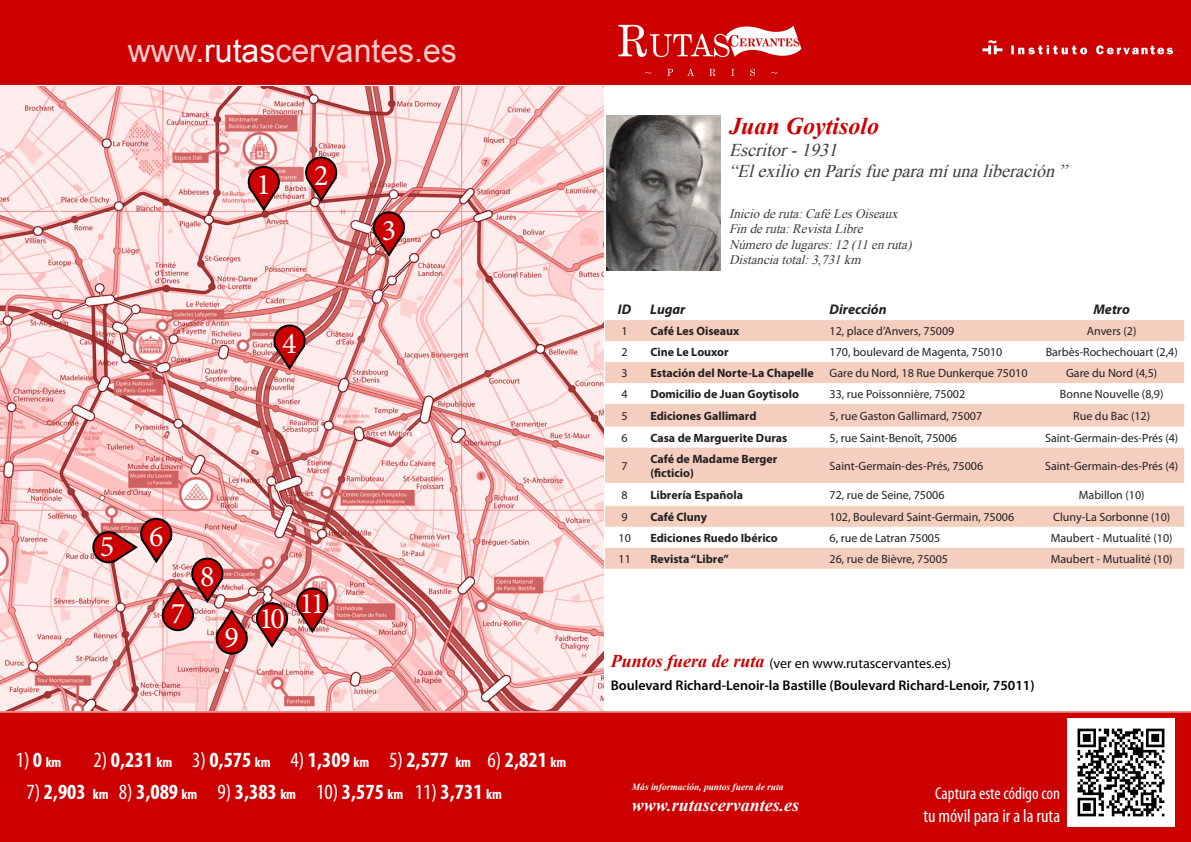
<style>
.page{position:relative;width:1191px;height:842px;background:#fff}
.page>*{position:absolute;margin:0;border:0;box-sizing:border-box;transform-origin:0 0}
.t1{font:32px "Arial";color:#fcc}
.t2{font:30px "Minion Pro";color:#fff}
.t3{font:italic 700 24px "Times New Roman";color:#c00}
.t4{font:700 condensed 21.7px "Myriad Pro";color:#fff}
.t5{font:condensed 21.7px "Myriad Pro";color:#fff}
.t6{font:condensed 18.7px "Myriad Pro";color:#fff}
.t7{font:italic 18px/21.6px "Times New Roman";color:#3e3e3f}
.t8{font:italic 700 18px "Times New Roman";color:#fff}
.t9{font:italic 700 18px "Times New Roman";color:#c00}
.t10{font:condensed 17.2px "Myriad Pro";color:#fff}
.t11{font:600 14px "Myriad Pro";color:#000}
.t12{font:14px "Myriad Pro";color:#000}
.t13{font:italic 700 14px "Myriad Pro";color:#231f20}
.t14{font:italic 13px/15.6px "Times New Roman";color:#3e3e3f}
.t15{font:12px "Myriad Pro";color:#231f20}
.t16{font:700 12px/14.4px "Myriad Pro";color:#231f20}
.t17{font:italic 700 9.4px "Times New Roman";color:#fff}
.s1{color:#fff}
.s2{font-weight:700}
.s3{font-weight:700;font-size:14.5px}
.s4{font-weight:400}
.s5{font-size:14.5px}
</style>
<div class="page">
<img style="left:0;top:86px;width:603px;height:625px">
<div style="left:0;top:0;width:1191px;height:85px;background:#c00"></div>
<div style="left:0;top:711px;width:1191px;height:131px;background:#c00"></div>
<img style="left:607px;top:12px;width:200px;height:69px">
<img style="left:979px;top:39px;width:200px;height:20px">
<svg style="left:247px;top:165px;width:34px;height:48px;background:#be5151"></svg>
<svg style="left:304px;top:155px;width:34px;height:49px;background:#bc5151"></svg>
<svg style="left:372px;top:210px;width:34px;height:49px;background:#bb4c4c"></svg>
<svg style="left:272px;top:323px;width:34px;height:49px;background:#bd4a4a"></svg>
<svg style="left:255px;top:601px;width:34px;height:49px;background:#c05958"></svg>
<svg style="left:295px;top:586px;width:34px;height:49px;background:#be4e4e"></svg>
<svg style="left:91px;top:517px;width:158px;height:139px;background:#df9c9c"></svg>
<img style="left:1067px;top:719px;width:108px;height:107px">
<svg style="left:605px;top:320px;width:579px;height:249px;fill:#f4cfc0"></svg>
<img style="left:607px;top:116px;width:113px;height:155px">
<h1 class="t1" style="left:128px;top:30px;width:330px">www.<span class="s1">rutas</span>cervantes.es</h1>
<h2 class="t2" style="left:257px;top:164px;width:16px">1</h2>
<h2 class="t2" style="left:314px;top:155px;width:16px">2</h2>
<h2 class="t2" style="left:282px;top:323px;width:16px">4</h2>
<h2 class="t2" style="left:382px;top:210px;width:16px">3</h2>
<h2 class="t2" style="left:100px;top:521px;width:65px">5 6</h2>
<h2 class="t2" style="left:171px;top:594px;width:16px">7</h2>
<h2 class="t2" style="left:200px;top:556px;width:16px">8</h2>
<h2 class="t2" style="left:224px;top:617px;width:16px">9</h2>
<h2 class="t2" style="left:259px;top:598px;width:27px">10</h2>
<h2 class="t2" style="left:300px;top:583px;width:27px">11</h2>
<h3 class="t3" style="left:729px;top:109px;width:152px">Juan Goytisolo</h3>
<h3 class="t7" style="left:729px;top:139px;width:345px">Escritor-1931 “ElexilioenParísfueparamíunaliberación”</h3>
<p class="t14" style="left:729px;top:205px;width:188px">Inicioderuta:CaféLesOiseaux<br>Finderuta:RevistaLibre<br>Númerodelugares:12(11enruta)<br>Distanciatotal:3,731km</p>
<p class="t13" style="left:618px;top:300px;width:15px">ID</p>
<p class="t13" style="left:650px;top:300px;width:37px">Lugar</p>
<p class="t13" style="left:829px;top:300px;width:59px">Dirección</p>
<p class="t13" style="left:1093px;top:300px;width:38px">Metro</p>
<p class="t15" style="left:621px;top:324px;width:8px">1</p>
<p class="t16" style="left:650px;top:323px;width:91px">Café Les Oiseaux</p>
<p class="t15" style="left:829px;top:324px;width:126px">12, place d’Anvers, 75009</p>
<p class="t15" style="left:1086px;top:324px;width:51px">Anvers (2)</p>
<p class="t15" style="left:621px;top:345px;width:8px">2</p>
<p class="t16" style="left:650px;top:344px;width:80px">Cine Le Louxor</p>
<p class="t15" style="left:829px;top:345px;width:174px">170, boulevard de Magenta, 75010</p>
<p class="t15" style="left:1045px;top:345px;width:134px">Barbès-Rochechouart (2,4)</p>
<p class="t15" style="left:621px;top:366px;width:8px">3</p>
<p class="t16" style="left:650px;top:365px;width:165px">Estación del Norte-La Chapelle</p>
<p class="t15" style="left:829px;top:366px;width:199px">Gare du Nord, 18 Rue Dunkerque 75010</p>
<p class="t15" style="left:1066px;top:366px;width:93px">Gare du Nord (4,5)</p>
<p class="t15" style="left:621px;top:387px;width:8px">4</p>
<p class="t16" style="left:650px;top:386px;width:150px">Domicilio de Juan Goytisolo</p>
<p class="t15" style="left:829px;top:387px;width:137px">33, rue Poissonnière, 75002</p>
<p class="t15" style="left:1059px;top:387px;width:105px">Bonne Nouvelle (8,9)</p>
<p class="t15" style="left:621px;top:408px;width:8px">5</p>
<p class="t16" style="left:650px;top:408px;width:108px">Ediciones Gallimard</p>
<p class="t15" style="left:829px;top:408px;width:154px">5, rue Gaston Gallimard, 75007</p>
<p class="t15" style="left:1073px;top:408px;width:78px">Rue du Bac (12)</p>
<p class="t15" style="left:621px;top:430px;width:8px">6</p>
<p class="t16" style="left:650px;top:430px;width:138px">Casa de Marguerite Duras</p>
<p class="t15" style="left:829px;top:430px;width:129px">5, rue Saint-Benoît, 75006</p>
<p class="t15" style="left:1045px;top:430px;width:135px">Saint-Germain-des-Prés (4)</p>
<p class="t15" style="left:621px;top:458px;width:8px">7</p>
<p class="t16" style="left:650px;top:451px;width:129px">Café de Madame Berger (ficticio)</p>
<p class="t15" style="left:829px;top:458px;width:155px">Saint-Germain-des-Prés, 75006</p>
<p class="t15" style="left:1045px;top:458px;width:135px">Saint-Germain-des-Prés (4)</p>
<p class="t15" style="left:621px;top:487px;width:8px">8</p>
<p class="t16" style="left:650px;top:487px;width:94px">Librería Española</p>
<p class="t15" style="left:829px;top:487px;width:116px">72, rue de Seine, 75006</p>
<p class="t15" style="left:1078px;top:487px;width:67px">Mabillon (10)</p>
<p class="t15" style="left:621px;top:509px;width:8px">9</p>
<p class="t16" style="left:650px;top:509px;width:58px">Café Cluny</p>
<p class="t15" style="left:829px;top:509px;width:186px">102, Boulevard Saint-Germain, 75006</p>
<p class="t15" style="left:1053px;top:509px;width:119px">Cluny-La Sorbonne (10)</p>
<p class="t15" style="left:618px;top:530px;width:14px">10</p>
<p class="t16" style="left:650px;top:530px;width:129px">Ediciones Ruedo Ibérico</p>
<p class="t15" style="left:829px;top:530px;width:112px">6, rue de Latran 75005</p>
<p class="t15" style="left:1050px;top:530px;width:123px">Maubert - Mutualité (10)</p>
<p class="t15" style="left:618px;top:551px;width:14px">11</p>
<p class="t16" style="left:650px;top:551px;width:80px">Revista “Libre”</p>
<p class="t15" style="left:829px;top:551px;width:120px">26, rue de Bièvre, 75005</p>
<p class="t15" style="left:1050px;top:551px;width:123px">Maubert - Mutualité (10)</p>
<h3 class="t9" style="left:611px;top:648px;width:155px">Puntos fuera de ruta</h3>
<p class="t11" style="left:611px;top:676px;width:425px">Boulevard Richard-Lenoir-la Bastille (Boulevard Richard-Lenoir, 75011)</p>
<p class="t12" style="left:769px;top:654px;width:183px">(ver en www.rutascervantes.es)</p>
<h3 class="t5" style="left:16px;top:747px;width:47px">1) <span class="s2">0</span> <span class="s3">km</span></h3>
<h3 class="t4" style="left:192px;top:746px;width:376px"><span class="s4">3)</span> 0,575 <span class="s5">km</span> <span class="s4">4)</span> 1,309 <span class="s5">km</span> <span class="s4">5)</span> 2,577 <span class="s5">km</span> <span class="s4">6)</span> 2,821 <span class="s5">km</span></h3>
<h3 class="t4" style="left:26px;top:778px;width:84px"><span class="s4">7)</span> 2,903 <span class="s5">km</span></h3>
<h3 class="t10" style="left:935px;top:783px;width:126px">Captura este código con</h3>
<h3 class="t6" style="left:923px;top:804px;width:138px">tu móvil para ir a la ruta</h3>
<h3 class="t4" style="left:94px;top:746px;width:80px"><span class="s4">2)</span> 0,231 <span class="s5">km</span></h3>
<p class="t17" style="left:632px;top:780px;width:153px">Más información, puntos fuera de ruta</p>
<h3 class="t8" style="left:632px;top:793px;width:169px">www.rutascervantes.es</h3>
<h3 class="t4" style="left:119px;top:778px;width:384px"><span class="s4">8)</span> 3,089 <span class="s5">km</span> <span class="s4">9)</span> 3,383 <span class="s5">km</span> <span class="s4">10)</span> 3,575 <span class="s5">km</span> <span class="s4">11)</span> 3,731 <span class="s5">km</span></h3>
</div>
